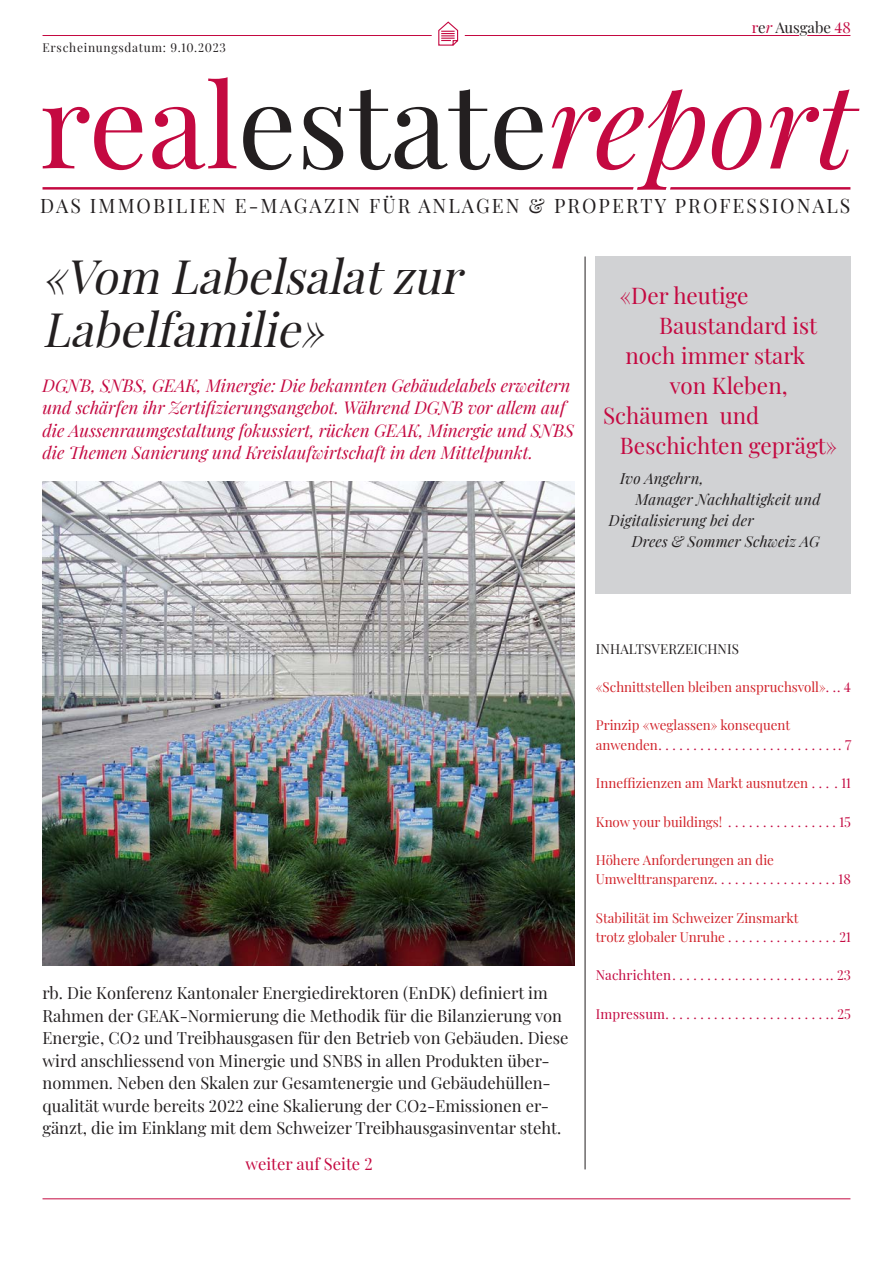
<style>
.page{position:relative;width:893px;height:1263px;background:#fff}
.page>*{position:absolute;margin:0;border:0;box-sizing:border-box;transform-origin:0 0}
.t1{font:116.4px "Playfair Display";color:#231f20}
.ohne_rasterbezug{font:italic 46.5px/52.8px "Playfair Display";color:#231f20}
.t2{font:22.5px "Playfair Display";color:#c40941}
.t3{font:19.5px "Playfair Display";letter-spacing:.105em;color:#231f20}
.inhalt{font:italic 17.25px/22.5px "Playfair Display";color:#c40941}
.inhalt-2{font:16.5px/22.5px "Playfair Display";color:#231f20}
.ohne_rasterbezug-2{font:16.5px "Playfair Display";color:#c40941}
.ohne_rasterbezug-3{font:italic 15px "Playfair Display";letter-spacing:.005em;color:#231f20}
.t4{font:15px "Playfair Display";color:#231f20}
.t5{font:13.5px "Playfair Display";color:#d1232a}
.t6{font:13.5px "Playfair Display";letter-spacing:.01em;color:#c40941}
.inhaltsverzeichnis{font:13.5px "Playfair Display";letter-spacing:.01em;color:#231f20}
.t7{font:12px "Playfair Display";letter-spacing:.06em;color:#231f20}
.s1{color:#c40941}
.s2{font-style:italic;color:#c40941}
</style>
<div class="page">
<hr style="left:585px;top:257px;width:1px;height:912px;background:#231f20">
<div style="left:595px;top:256px;width:255px;height:338px;background:#d1d2d4"></div>
<img style="left:43px;top:482px;width:531px;height:483px">
<hr style="left:43px;top:35px;width:756px;height:1px;background:#c40941">
<hr style="left:43px;top:1198px;width:807px;height:1px;background:#c40941">
<hr style="left:807px;top:35px;width:43px;height:1px;background:#c40941">
<svg style="left:43px;top:187px;width:807px;height:3px"></svg>
<svg style="left:432px;top:21px;width:33px;height:25px"></svg>
<p class="t7" style="left:43px;top:38px;width:185px">Erscheinungsdatum: 9.10.2023</p>
<p class="t4" style="left:752px;top:16px;width:101px"><span class="s1">r</span>e<span class="s2">r</span> Ausgabe <span class="s1">48</span></p>
<p class="t1" style="left:39px;top:34px;width:817px"><span class="s1">real</span>estate<span class="s2">report</span></p>
<p class="t3" style="left:40px;top:191px;width:812px">DAS IMMOBILIEN E-MAGAZIN FÜR ANLAGEN &amp; PROPERTY PROFESSIONALS</p>
<p class="ohne_rasterbezug" style="left:43px;top:247px;width:434px">«Vom Labelsalatzur<br>Labelfamilie»</p>
<p class="inhalt" style="left:43px;top:372px;width:533px">DGNB, SNBS, GEAK, Minergie: Die bekannten Gebäudelabels erweitern und schärfen ihr Zertifizierungsangebot. Während DGNB vor allem auf die Aussenraumgestaltung fokussiert, rücken GEAK, Minergie und SNBS die Themen Sanierung und Kreislaufwirtschaft in den Mittelpunkt.</p>
<p class="t2" style="left:620px;top:278px;width:130px">«Der heutige</p>
<p class="t2" style="left:659px;top:308px;width:160px">Baustandard ist</p>
<p class="t2" style="left:626px;top:338px;width:181px">noch immer stark</p>
<p class="t2" style="left:670px;top:368px;width:119px">von Kleben,</p>
<p class="t2" style="left:603px;top:398px;width:158px">Schäumen und</p>
<p class="t2" style="left:620px;top:428px;width:219px">Beschichten geprägt»</p>
<p class="ohne_rasterbezug-3" style="left:620px;top:467px;width:85px">Ivo Angehrn,</p>
<p class="ohne_rasterbezug-3" style="left:635px;top:488px;width:187px">Manager Nachhaltigkeit und</p>
<p class="ohne_rasterbezug-3" style="left:609px;top:509px;width:146px">Digitalisierung bei der</p>
<p class="ohne_rasterbezug-3" style="left:632px;top:530px;width:189px">Drees &amp; Sommer Schweiz AG</p>
<p class="inhalt-2" style="left:43px;top:980px;width:527px">rb. Die Konferenz Kantonaler Energiedirektoren (EnDK) definiert im Rahmen der GEAK-Normierung die Methodik für die Bilanzierung von Energie, CO2 und Treibhausgasen für den Betrieb von Gebäuden. Diese wird anschliessend von Minergie und SNBS in allen Produkten über&shy;nommen. Neben den Skalen zur Gesamtenergie und Gebäudehüllen&shy;qualität wurde bereits 2022 eine Skalierung der CO2-Emissionen er&shy;gänzt, die im Einklang mit dem Schweizer Treibhausgasinventar steht.</p>
<p class="ohne_rasterbezug-2" style="left:246px;top:1151px;width:129px">weiter auf Seite 2</p>
<p class="inhaltsverzeichnis" style="left:596px;top:638px;width:145px">INHALTSVERZEICHNIS</p>
<p class="t5" style="left:596px;top:676px;width:257px">«Schnittstellen bleiben anspruchsvoll» <span class="s1">. 4</span></p>
<p class="t5" style="left:596px;top:715px;width:196px">Prinzip «weglassen» konsequent</p>
<p class="t5" style="left:596px;top:734px;width:63px">anwenden</p>
<p class="t6" style="left:838px;top:734px;width:15px">. 7</p>
<p class="t5" style="left:596px;top:772px;width:214px">Inneffizienzen am Markt ausnutzen</p>
<p class="t6" style="left:834px;top:772px;width:18px">. 11</p>
<p class="t5" style="left:596px;top:811px;width:128px">Know your buildings!</p>
<p class="t6" style="left:832px;top:811px;width:20px">. 15</p>
<p class="t5" style="left:596px;top:849px;width:180px">Höhere Anforderungen an die</p>
<p class="t5" style="left:596px;top:868px;width:120px">Umwelttransparenz</p>
<p class="t6" style="left:832px;top:868px;width:21px">. 18</p>
<p class="t5" style="left:596px;top:907px;width:204px">Stabilität im Schweizer Zinsmarkt</p>
<p class="t5" style="left:596px;top:926px;width:131px">trotz globaler Unruhe</p>
<p class="t6" style="left:832px;top:926px;width:20px">. 21</p>
<p class="t6" style="left:596px;top:964px;width:77px">Nachrichten</p>
<p class="t6" style="left:830px;top:964px;width:22px">. 23</p>
<p class="t6" style="left:596px;top:1003px;width:71px">Impressum</p>
<p class="t6" style="left:830px;top:1003px;width:22px">. 25</p>
</div>
